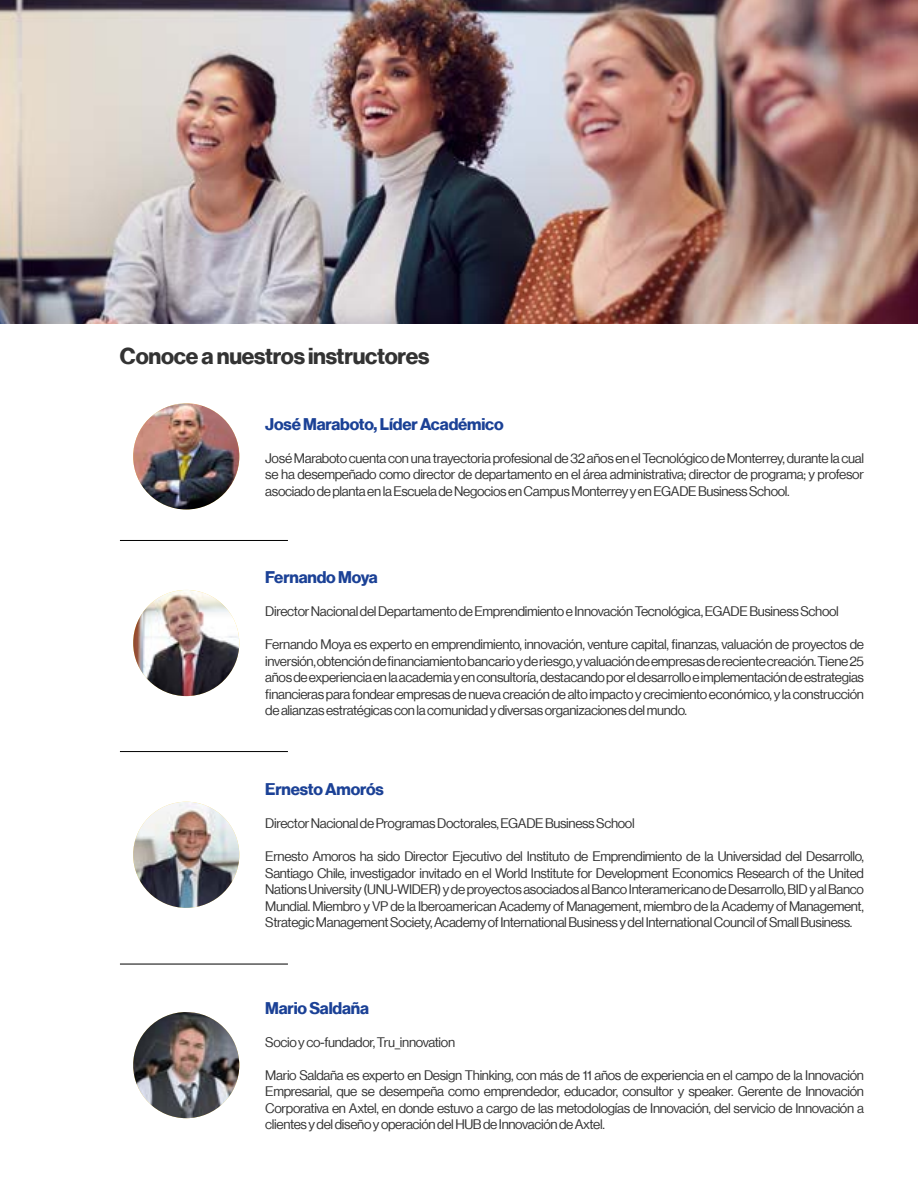
<style>
.page{position:relative;width:918px;height:1188px;background:#fff}
.page>*{position:absolute;margin:0;border:0;box-sizing:border-box;transform-origin:0 0}
.t1{font:22.5px "N Haas Grotesk DS Pro 75 Bd";letter-spacing:-.01em;color:#333}
.t2{font:16.5px "N Haas Grotesk DS Pro 75 Bd";letter-spacing:-.01em;color:#1b4196}
.t3{font:13.5px/16.5px "N Haas Grotesk DS Pro 55 Rg";letter-spacing:-.025em;color:#333;text-align:justify}
</style>
<div class="page">
<img style="left:133px;top:590px;width:106px;height:106px;border-radius:53px">
<img style="left:133px;top:1012px;width:106px;height:106px;border-radius:53px">
<img style="left:133px;top:802px;width:106px;height:106px;border-radius:53px">
<img style="left:133px;top:403px;width:106px;height:106px;border-radius:53px">
<img style="left:0;top:0;width:918px;height:324px">
<hr style="left:120px;top:540px;width:168px;height:1px;background:#000">
<hr style="left:120px;top:751px;width:168px;height:1px;background:#000">
<hr style="left:120px;top:964px;width:168px;height:1px;background:#000">
<h1 class="t1" style="left:120px;top:343px;width:311px">Conoce a nuestros instructores</h1>
<p class="t2" style="left:265px;top:414px;width:240px">José Maraboto, Líder Académico</p>
<p class="t3" style="left:265px;top:450px;width:600px">José Maraboto cuenta con una trayectoria profesional de 32 años en el Tecnológico de Monterrey, durante la cual se ha desempeñado como director de departamento en el área administrativa; director de programa; y profesor asociado de planta en la Escuela de Negocios en Campus Monterrey y en EGADE Business School.</p>
<p class="t2" style="left:265px;top:568px;width:114px">Fernando Moya</p>
<p class="t3" style="left:265px;top:603px;width:575px">Director Nacional del Departamento de Emprendimiento e Innovación Tecnológica, EGADE Business School</p>
<p class="t3" style="left:265px;top:636px;width:600px">Fernando Moya es experto en emprendimiento, innovación, venture capital, finanzas, valuación de proyectos de inversión, obtención de financiamiento bancario y de riesgo, y valuación de empresas de reciente creación. Tiene 25 años de experiencia en la academia y en consultoría, destacando por el desarrollo e implementación de estrategias financieras para fondear empresas de nueva creación de alto impacto y crecimiento económico, y la construcción de alianzas estratégicas con la comunidad y diversas organizaciones del mundo.</p>
<p class="t2" style="left:265px;top:780px;width:120px">Ernesto Amorós</p>
<p class="t3" style="left:265px;top:815px;width:371px">Director Nacional de Programas Doctorales, EGADE Business School</p>
<p class="t3" style="left:265px;top:848px;width:600px">Ernesto Amoros ha sido Director Ejecutivo del Instituto de Emprendimiento de la Universidad del Desarrollo, Santiago Chile, investigador invitado en el World Institute for Development Economics Research of the United Nations University (UNU-WIDER) y de proyectos asociados al Banco Interamericano de Desarrollo, BID y al Banco Mundial. Miembro y VP de la Iberoamerican Academy of Management, miembro de la Academy of Management, Strategic Management Society, Academy of International Business y del International Council of Small Business.</p>
<p class="t2" style="left:265px;top:998px;width:105px">Mario Saldaña</p>
<p class="t3" style="left:265px;top:1034px;width:191px">Socio y co-fundador, Tru_innovation</p>
<p class="t3" style="left:265px;top:1067px;width:600px">Mario Saldaña es experto en Design Thinking, con más de 11 años de experiencia en el campo de la Innovación Empresarial, que se desempeña como emprendedor, educador, consultor y speaker. Gerente de Innovación Corporativa en Axtel, en donde estuvo a cargo de las metodologías de Innovación, del servicio de Innovación a clientes y del diseño y operación del HUB de Innovación de Axtel.</p>
</div>
